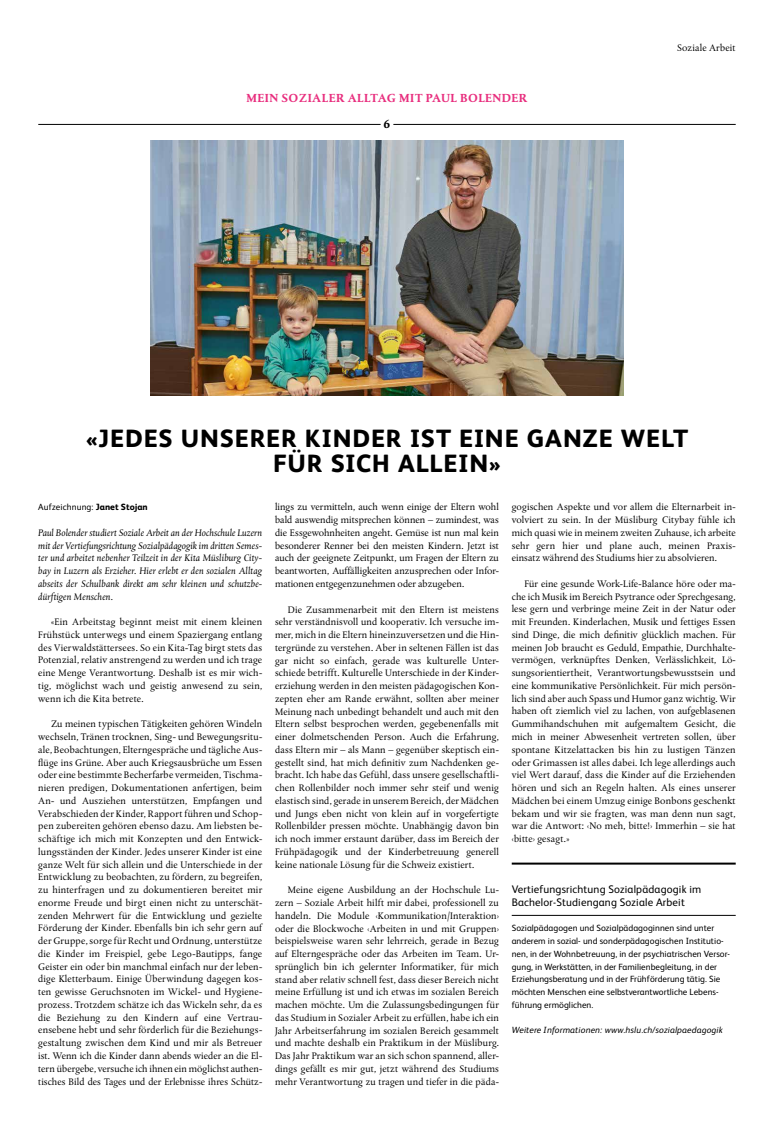
<style>
.page{position:relative;width:774px;height:1134px;background:#fff}
.page>*{position:absolute;margin:0;border:0;box-sizing:border-box;transform-origin:0 0}
.t1{font:800 25px/25.5px "FS Albert";letter-spacing:.03em;color:#000;text-align:center}
.t2{font:700 12px "Albertina MT Std";letter-spacing:.03em;color:#e82e7e}
.t3{font:700 12px "Albertina MT Std";color:#000}
.t4{font:11px/12.8px "FS Albert";letter-spacing:.015em;color:#000}
.t5{font:10px/12.8px "Albertina MT Std";letter-spacing:.005em;color:#000;text-align:justify}
.t6{font:italic 10px/12.8px "Albertina MT Std";letter-spacing:.015em;color:#000;text-align:justify}
.t7{font:9px/12.8px "FS Albert";letter-spacing:.005em;color:#000}
.t8{font:italic 9px "FS Albert";letter-spacing:.015em;color:#000}
.s1{font-weight:800}
</style>
<div class="page">
<hr style="left:38px;top:124px;width:343px;height:1px;background:#000">
<hr style="left:393px;top:124px;width:343px;height:1px;background:#000">
<hr style="left:512px;top:863px;width:224px;height:2px;background:#000">
<hr style="left:512px;top:915px;width:224px;height:1px;background:#000">
<img style="left:150px;top:140px;width:474px;height:255px">
<p class="t2" style="left:247px;top:91px;width:282px">MEIN SOZIALER ALLTAG MIT PAUL BOLENDER</p>
<p class="t3" style="left:384px;top:116px;width:8px">6</p>
<p class="t5" style="left:677px;top:41px;width:60px">Soziale Arbeit</p>
<h1 class="t1" style="left:86px;top:424px;width:603px">«JEDES UNSERER KINDER IST EINE GANZE WELT<br>FÜR SICH ALLEIN»</h1>
<p class="t7" style="left:38px;top:500px;width:111px">Aufzeichnung: <span class="s1">Janet Stojan</span></p>
<p class="t6" style="left:38px;top:526px;width:225px">Paul Bolender studiert Soziale Arbeit an der Hochschule Luzern mit der Vertiefungsrichtung Sozialpädagogik im dritten Semes&shy;ter und arbeitet nebenher Teilzeit in der Kita Müsliburg City&shy;bay in Luzern als Erzieher. Hier erlebt er den sozialen Alltag abseits der Schulbank direkt am sehr kleinen und schutzbe&shy;dürftigen Menschen.</p>
<p class="t5" style="left:38px;top:616px;width:225px;text-indent:13px">«Ein Arbeitstag beginnt meist mit einem kleinen Frühstück unterwegs und einem Spaziergang entlang des Vierwaldstättersees. So ein Kita-Tag birgt stets das Potenzial, relativ anstrengend zu werden und ich trage eine Menge Verantwortung. Deshalb ist es mir wich&shy;tig, möglichst wach und geistig anwesend zu sein, wenn ich die Kita betrete.</p>
<p class="t5" style="left:38px;top:718px;width:225px;text-indent:13px">Zu meinen typischen Tätigkeiten gehören Windeln wechseln, Tränen trocknen, Sing- und Bewegungsritu&shy;ale, Beobachtungen, Elterngespräche und tägliche Aus&shy;flüge ins Grüne. Aber auch Kriegsausbrüche um Essen oder eine bestimmte Becherfarbe vermeiden, Tischma&shy;nieren predigen, Dokumentationen anfertigen, beim An- und Ausziehen unterstützen, Empfangen und Verabschieden der Kinder, Rapport führen und Schop&shy;pen zubereiten gehören ebenso dazu. Am liebsten be&shy;schäftige ich mich mit Konzepten und den Entwick&shy;lungsständen der Kinder. Jedes unserer Kinder ist eine ganze Welt für sich allein und die Unterschiede in der Entwicklung zu beobachten, zu fördern, zu begreifen, zu hinterfragen und zu dokumentieren bereitet mir enorme Freude und birgt einen nicht zu unterschät&shy;zenden Mehrwert für die Entwicklung und gezielte Förderung der Kinder. Ebenfalls bin ich sehr gern auf der Gruppe, sorge für Recht und Ordnung, unterstütze die Kinder im Freispiel, gebe Lego-Bautipps, fange Geister ein oder bin manchmal einfach nur der leben&shy;dige Kletterbaum. Einige Überwindung dagegen kos&shy;ten gewisse Geruchsnoten im Wickel- und Hygiene&shy;prozess. Trotzdem schätze ich das Wickeln sehr, da es die Beziehung zu den Kindern auf eine Vertrau&shy;ensebene hebt und sehr förderlich für die Beziehungs&shy;gestaltung zwischen dem Kind und mir als Betreuer ist. Wenn ich die Kinder dann abends wieder an die El&shy;tern übergebe, versuche ich ihnen ein möglichst authen&shy;tisches Bild des Tages und der Erlebnisse ihres Schütz-</p>
<p class="t5" style="left:275px;top:501px;width:225px">lings zu vermitteln, auch wenn einige der Eltern wohl bald auswendig mitsprechen können – zumindest, was die Essgewohnheiten angeht. Gemüse ist nun mal kein besonderer Renner bei den meisten Kindern. Jetzt ist auch der geeignete Zeitpunkt, um Fragen der Eltern zu beantworten, Auffälligkeiten anzusprechen oder Infor&shy;mationen entgegenzunehmen oder abzugeben.</p>
<p class="t5" style="left:275px;top:603px;width:225px;text-indent:13px">Die Zusammenarbeit mit den Eltern ist meistens sehr verständnisvoll und kooperativ. Ich versuche im&shy;mer, mich in die Eltern hineinzuversetzen und die Hin&shy;tergründe zu verstehen. Aber in seltenen Fällen ist das gar nicht so einfach, gerade was kulturelle Unter&shy;schiede betrifft. Kulturelle Unterschiede in der Kinder&shy;erziehung werden in den meisten pädagogischen Kon&shy;zepten eher am Rande erwähnt, sollten aber meiner Meinung nach unbedingt behandelt und auch mit den Eltern selbst besprochen werden, gegebenenfalls mit einer dolmetschenden Person. Auch die Erfahrung, dass Eltern mir – als Mann – gegenüber skeptisch ein&shy;gestellt sind, hat mich definitiv zum Nachdenken ge&shy;bracht. Ich habe das Gefühl, dass unsere gesellschaftli&shy;chen Rollenbilder noch immer sehr steif und wenig elastisch sind, gerade in unserem Bereich, der Mädchen und Jungs eben nicht von klein auf in vorgefertigte Rollenbilder pressen möchte. Unabhängig davon bin ich noch immer erstaunt darüber, dass im Bereich der Frühpädagogik und der Kinderbetreuung generell keine nationale Lösung für die Schweiz existiert.</p>
<p class="t5" style="left:275px;top:884px;width:225px;text-indent:13px">Meine eigene Ausbildung an der Hochschule Lu&shy;zern – Soziale Arbeit hilft mir dabei, professionell zu handeln. Die Module ‹Kommunikation/Interaktion› oder die Blockwoche ‹Arbeiten in und mit Gruppen› beispielsweise waren sehr lehrreich, gerade in Bezug auf Elterngespräche oder das Arbeiten im Team. Ur&shy;sprünglich bin ich gelernter Informatiker, für mich stand aber relativ schnell fest, dass dieser Bereich nicht meine Erfüllung ist und ich etwas im sozialen Bereich machen möchte. Um die Zulassungsbedingungen für das Studium in Sozialer Arbeit zu erfüllen, habe ich ein Jahr Arbeitserfahrung im sozialen Bereich gesammelt und machte deshalb ein Praktikum in der Müsliburg.<br>Das Jahr Praktikum war an sich schon spannend, aller&shy;dings gefällt es mir gut, jetzt während des Studiums mehr Verantwortung zu tragen und tiefer in die päda-</p>
<p class="t5" style="left:512px;top:501px;width:225px">gogischen Aspekte und vor allem die Elternarbeit in&shy;volviert zu sein. In der Müsliburg Citybay fühle ich mich quasi wie in meinem zweiten Zuhause, ich arbeite sehr gern hier und plane auch, meinen Praxis&shy;einsatz während des Studiums hier zu absolvieren.</p>
<p class="t5" style="left:512px;top:577px;width:225px;text-indent:13px">Für eine gesunde Work-Life-Balance höre oder ma&shy;che ich Musik im Bereich Psytrance oder Sprechgesang, lese gern und verbringe meine Zeit in der Natur oder mit Freunden. Kinderlachen, Musik und fettiges Essen sind Dinge, die mich definitiv glücklich machen. Für meinen Job braucht es Geduld, Empathie, Durchhalte&shy;vermögen, verknüpftes Denken, Verlässlichkeit, Lö&shy;sungsorientiertheit, Verantwortungsbewusstsein und eine kommunikative Persönlichkeit. Für mich persön&shy;lich sind aber auch Spass und Humor ganz wichtig. Wir haben oft ziemlich viel zu lachen, von aufgeblasenen Gummihandschuhen mit aufgemaltem Gesicht, die mich in meiner Abwesenheit vertreten sollen, über spontane Kitzelattacken bis hin zu lustigen Tänzen oder Grimassen ist alles dabei. Ich lege allerdings auch viel Wert darauf, dass die Kinder auf die Erziehenden hören und sich an Regeln halten. Als eines unserer Mädchen bei einem Umzug einige Bonbons geschenkt bekam und wir sie fragten, was man denn nun sagt, war die Antwort: ‹No meh, bitte!› Immerhin – sie hat ‹bitte› gesagt.»</p>
<p class="t4" style="left:512px;top:882px;width:191px">Vertiefungsrichtung Sozialpädagogik im<br>Bachelor-Studiengang Soziale Arbeit</p>
<p class="t7" style="left:512px;top:921px;width:220px">Sozialpädagogen und Sozialpädagoginnen sind unter anderem in sozial- und sonderpädagogischen Institutio&shy;nen, in der Wohnbetreuung, in der psychiatrischen Versor&shy;gung, in Werkstätten, in der Familienbegleitung, in der Erziehungsberatung und in der Frühförderung tätig. Sie möchten Menschen eine selbstverantwortliche Lebens&shy;führung ermöglichen.</p>
<p class="t8" style="left:512px;top:1024px;width:213px">Weitere Informationen: www.hslu.ch/sozialpaedagogik</p>
</div>
